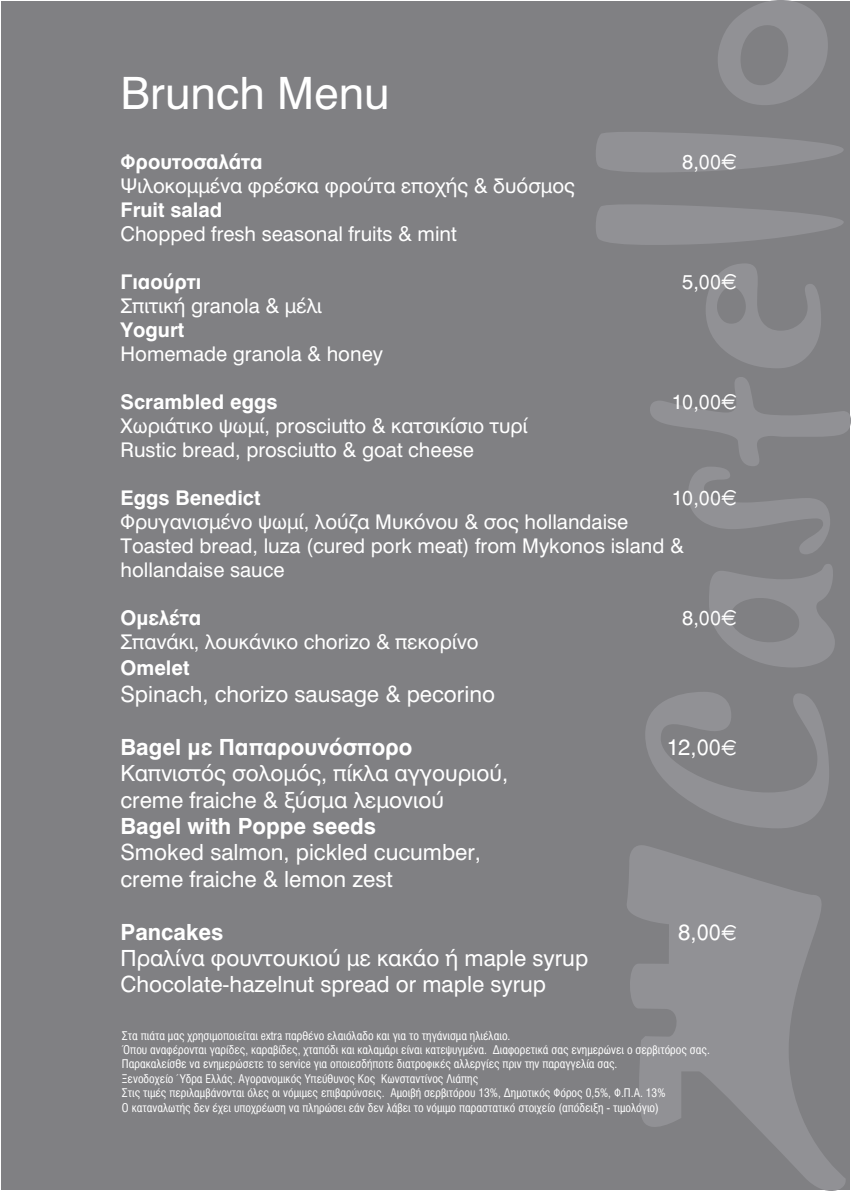
<style>
.page{position:relative;width:851px;height:1191px;background:#fff}
.page>*{position:absolute;margin:0;border:0;box-sizing:border-box;transform-origin:0 0}
.t1{font:44px "Mg Helvetica";color:#fff}
.t2{font:22px/26.4px "Mg Helvetica";color:#fff}
.t3{font:700 22px "Mg Helvetica";color:#fff}
.t4{font:20px/24px "Mg Helvetica";color:#fff}
.t5{font:700 20px "Mg Helvetica";color:#fff}
.t6{font:12px/14.4px "Mg Helvetica Cond";color:#fff}
</style>
<div class="page">
<div style="left:1px;top:1px;width:848px;height:1189px;background:#808083"></div>
<svg style="left:596px;top:204px;width:247px;height:41px"></svg>
<svg style="left:718px;top:0;width:109px;height:105px"></svg>
<svg style="left:627px;top:845px;width:219px;height:346px;fill:#919195"></svg>
<svg style="left:596px;top:132px;width:247px;height:40px"></svg>
<svg style="left:706px;top:264px;width:115px;height:104px"></svg>
<svg style="left:650px;top:377px;width:200px;height:177px"></svg>
<svg style="left:709px;top:564px;width:125px;height:103px"></svg>
<svg style="left:645px;top:692px;width:184px;height:136px"></svg>
<svg style="left:721px;top:924px;width:15px;height:16px"></svg>
<h1 class="t1" style="left:120px;top:66px;width:270px">Brunch Menu</h1>
<h3 class="t5" style="left:120px;top:149px;width:143px">Φρουτοσαλάτα</h3>
<h3 class="t4" style="left:682px;top:150px;width:40px">8,00</h3>
<h3 class="t4" style="left:120px;top:174px;width:456px">Ψιλοκομμένα φρέσκα φρούτα εποχής &amp; δυόσμος</h3>
<h3 class="t5" style="left:120px;top:197px;width:103px">Fruit salad</h3>
<h3 class="t4" style="left:120px;top:222px;width:338px">Chopped fresh seasonal fruits &amp; mint</h3>
<h3 class="t5" style="left:120px;top:269px;width:82px">Γιαούρτι</h3>
<h3 class="t4" style="left:682px;top:270px;width:40px">5,00</h3>
<h3 class="t4" style="left:120px;top:294px;width:203px">Σπιτική granola &amp; μέλι</h3>
<h3 class="t5" style="left:120px;top:317px;width:65px">Yogurt</h3>
<h3 class="t4" style="left:120px;top:342px;width:264px">Homemade granola &amp; honey</h3>
<h3 class="t5" style="left:120px;top:389px;width:158px">Scrambled eggs</h3>
<h3 class="t4" style="left:671px;top:390px;width:52px">10,00</h3>
<h3 class="t4" style="left:120px;top:414px;width:408px">Χωριάτικο ψωμί, prosciutto &amp; κατσικίσιο τυρί<br>Rustic bread, prosciutto &amp; goat cheese</h3>
<h3 class="t5" style="left:120px;top:485px;width:141px">Eggs Benedict</h3>
<h3 class="t4" style="left:671px;top:486px;width:52px">10,00</h3>
<h3 class="t4" style="left:120px;top:510px;width:564px">Φρυγανισμένο ψωμί, λούζα Μυκόνου &amp; σος hollandaise<br>Toasted bread, luza (cured pork meat) from Mykonos island &amp; hollandaise sauce</h3>
<h3 class="t5" style="left:120px;top:605px;width:82px">Ομελέτα</h3>
<h3 class="t4" style="left:682px;top:606px;width:40px">8,00</h3>
<h3 class="t4" style="left:120px;top:630px;width:359px">Σπανάκι, λουκάνικο chorizo &amp; πεκορίνο</h3>
<h3 class="t5" style="left:120px;top:656px;width:70px">Omelet</h3>
<h2 class="t2" style="left:120px;top:680px;width:376px">Spinach, chorizo sausage &amp; pecorino</h2>
<h2 class="t3" style="left:120px;top:733px;width:293px">Bagel με Παπαρουνόσπορο</h2>
<h2 class="t2" style="left:666px;top:733px;width:57px">12,00</h2>
<h2 class="t2" style="left:120px;top:760px;width:389px">Καπνιστός σολομός, πίκλα αγγουριού, creme fraiche &amp; ξύσμα λεμονιού</h2>
<h2 class="t3" style="left:120px;top:812px;width:257px">Bagel with Poppe seeds</h2>
<h2 class="t2" style="left:120px;top:839px;width:362px">Smoked salmon, pickled cucumber, creme fraiche &amp; lemon zest</h2>
<h2 class="t3" style="left:120px;top:918px;width:104px">Pancakes</h2>
<h2 class="t2" style="left:678px;top:918px;width:44px">8,00</h2>
<h2 class="t2" style="left:120px;top:944px;width:469px">Πραλίνα φουντουκιού με κακάο ή maple syrup<br>Chocolate-hazelnut spread or maple syrup</h2>
<p class="t6" style="left:122px;top:1028px;width:589px">Στα πιάτα μας χρησιμοποιείται extra παρθένο ελαιόλαδο και για το τηγάνισμα ηλιέλαιο.<br>Όπου αναφέρονται γαρίδες, καραβίδες, χταπόδι και καλαμάρι είναι κατεψυγμένα. Διαφορετικά σας ενημερώνει ο σερβιτόρος σας.<br>Παρακαλείσθε να ενημερώσετε το service για οποιεσδήποτε διατροφικές αλλεργίες πριν την παραγγελία σας.<br>Ξενοδοχείο Ύδρα Ελλάς. Αγορανομικός Υπεύθυνος Κος Κωνσταντίνος Λιάπης<br>Στις τιμές περιλαμβάνονται όλες οι νόμιμες επιβαρύνσεις. Αμοιβή σερβιτόρου 13%, Δημοτικός Φόρος 0,5%, Φ.Π.Α. 13%<br>Ο καταναλωτής δεν έχει υποχρέωση να πληρώσει εάν δεν λάβει το νόμιμο παραστατικό στοιχείο (απόδειξη - τιμολόγιο)</p>
</div>
